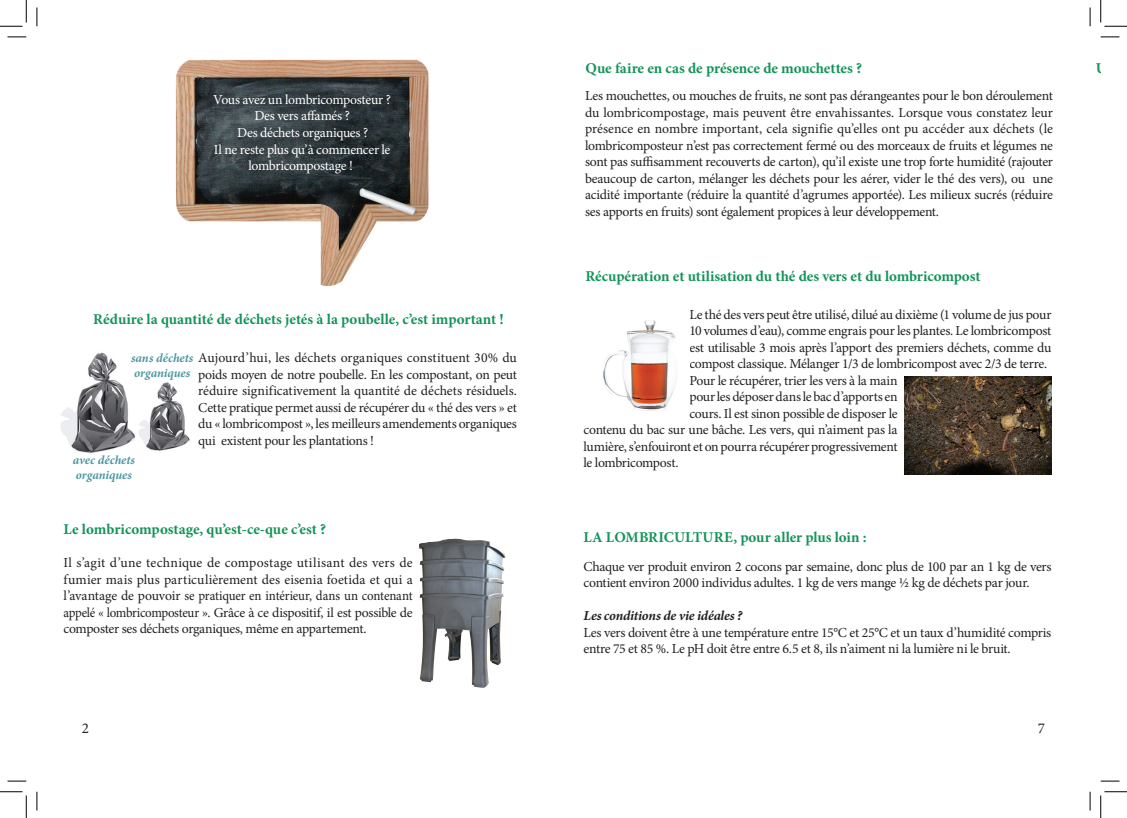
<style>
.page{position:relative;width:1127px;height:818px;background:#fff}
.page>*{position:absolute;margin:0;border:0;box-sizing:border-box;transform-origin:0 0}
.t1{font:700 15px "Minion Pro";color:#149458}
.t2{font:15px "Minion Pro";color:#231f20}
.t3{font:13.75px/16.5px "Minion Pro";letter-spacing:-.025em;color:#231f20;text-align:justify}
.t4{font:13.75px/16.5px "Minion Pro";letter-spacing:-.025em;color:#fff;text-align:center}
.t5{font:italic 700 13.75px "Minion Pro";letter-spacing:-.015em;color:#231f20}
.t6{font:italic 700 12.5px/15px "Minion Pro";color:#4d96a1}
.s1{font-weight:700;font-style:italic;font-size:12.5px;color:#4d96a1}
</style>
<div class="page">
<img style="left:175px;top:59px;width:254px;height:227px">
<img style="left:418px;top:539px;width:87px;height:149px">
<img style="left:61px;top:352px;width:74px;height:102px">
<img style="left:139px;top:382px;width:51px;height:69px">
<img style="left:603px;top:320px;width:74px;height:90px">
<img style="left:904px;top:376px;width:147px;height:98px">
<svg style="left:8px;top:36px;width:18px;height:2px"></svg>
<svg style="left:1100px;top:36px;width:19px;height:2px"></svg>
<svg style="left:8px;top:780px;width:18px;height:2px"></svg>
<svg style="left:1100px;top:780px;width:19px;height:2px"></svg>
<svg style="left:36px;top:7px;width:2px;height:19px"></svg>
<svg style="left:36px;top:792px;width:2px;height:18px"></svg>
<svg style="left:1089px;top:7px;width:1px;height:19px"></svg>
<svg style="left:1089px;top:792px;width:1px;height:18px"></svg>
<svg style="left:0;top:0;width:27px;height:27px"></svg>
<svg style="left:0;top:791px;width:27px;height:27px"></svg>
<svg style="left:1100px;top:0;width:26px;height:27px"></svg>
<svg style="left:1100px;top:791px;width:26px;height:27px"></svg>
<p class="t4" style="left:213px;top:91px;width:179px">Vous avez un lombricomposteur ?<br>Des vers affamés ?<br>Des déchets organiques ?<br>Il ne reste plus qu’à commencer le lombricompostage !</p>
<p class="t1" style="left:93px;top:309px;width:412px">Réduire la quantité de déchets jetés à la poubelle, c’est important !</p>
<p class="t3" style="left:198px;top:350px;width:320px;text-indent:-67px"><span class="s1">sans déchets</span> Aujourd’hui, les déchets organiques constituent 30% du poids moyen de notre poubelle. En les compostant, on peut réduire significativement la quantité de déchets résiduels.<br>Cette pratique permet aussi de récupérer du « thé des vers » et du « lombricompost », les meilleurs amendements organiques qui existent pour les plantations !</p>
<p class="t6" style="left:134px;top:365px;width:58px">organiques</p>
<p class="t6" style="left:73px;top:452px;width:64px">avec déchets organiques</p>
<p class="t1" style="left:63px;top:519px;width:264px">Le lombricompostage, qu’est-ce-que c’est ?</p>
<p class="t3" style="left:63px;top:554px;width:351px">Il s’agit d’une technique de compostage utilisant des vers de fumier mais plus particulièrement des eisenia foetida et qui a l’avantage de pouvoir se pratiquer en intérieur, dans un contenant appelé « lombricomposteur ». Grâce à ce dispositif, il est possible de composter ses déchets organiques, même en appartement.</p>
<p class="t1" style="left:585px;top:58px;width:278px">Que faire en cas de présence de mouchettes ?</p>
<p class="t3" style="left:585px;top:88px;width:469px">Les mouchettes, ou mouches de fruits, ne sont pas dérangeantes pour le bon déroulement du lombricompostage, mais peuvent être envahissantes. Lorsque vous constatez leur présence en nombre important, cela signifie qu’elles ont pu accéder aux déchets (le lombricomposteur n’est pas correctement fermé ou des morceaux de fruits et légumes ne sont pas suffisamment recouverts de carton), qu’il existe une trop forte humidité (rajouter beaucoup de carton, mélanger les déchets pour les aérer, vider le thé des vers), ou une acidité importante (réduire la quantité d’agrumes apportée). Les milieux sucrés (réduire ses apports en fruits) sont également propices à leur développement.</p>
<p class="t1" style="left:585px;top:266px;width:396px">Récupération et utilisation du thé des vers et du lombricompost</p>
<p class="t3" style="left:689px;top:306px;width:363px">Le thé des vers peut être utilisé, dilué au dixième (1 volume de jus pour</p>
<p class="t3" style="left:689px;top:323px;width:363px">10 volumes d’eau), comme engrais pour les plantes. Le lombricompost</p>
<p class="t3" style="left:689px;top:339px;width:363px">est utilisable 3 mois après l’apport des premiers déchets, comme du</p>
<p class="t3" style="left:689px;top:356px;width:359px">compost classique. Mélanger 1/3 de lombricompost avec 2/3 de terre.</p>
<p class="t3" style="left:689px;top:372px;width:209px">Pour le récupérer, trier les vers à la main</p>
<p class="t3" style="left:689px;top:389px;width:210px">pour les déposer dans le bac d’apports en</p>
<p class="t3" style="left:689px;top:405px;width:210px">cours. Il est sinon possible de disposer le</p>
<p class="t3" style="left:583px;top:422px;width:315px">contenu du bac sur une bâche. Les vers, qui n’aiment pas la</p>
<p class="t3" style="left:583px;top:438px;width:315px">lumière, s’enfouiront et on pourra récupérer progressivement</p>
<p class="t3" style="left:583px;top:455px;width:96px">le lombricompost.</p>
<p class="t1" style="left:583px;top:527px;width:284px">LA LOMBRICULTURE, pour aller plus loin :</p>
<p class="t3" style="left:583px;top:558px;width:469px">Chaque ver produit environ 2 cocons par semaine, donc plus de 100 par an 1 kg de vers contient environ 2000 individus adultes. 1 kg de vers mange ½ kg de déchets par jour.</p>
<p class="t5" style="left:583px;top:606px;width:160px">Les conditions de vie idéales ?</p>
<p class="t3" style="left:583px;top:624px;width:469px">Les vers doivent être à une température entre 15°C et 25°C et un taux d’humidité compris entre 75 et 85 %. Le pH doit être entre 6.5 et 8, ils n’aiment ni la lumière ni le bruit.</p>
<p class="t2" style="left:82px;top:718px;width:9px">2</p>
<p class="t2" style="left:1037px;top:718px;width:9px">7</p>
</div>
